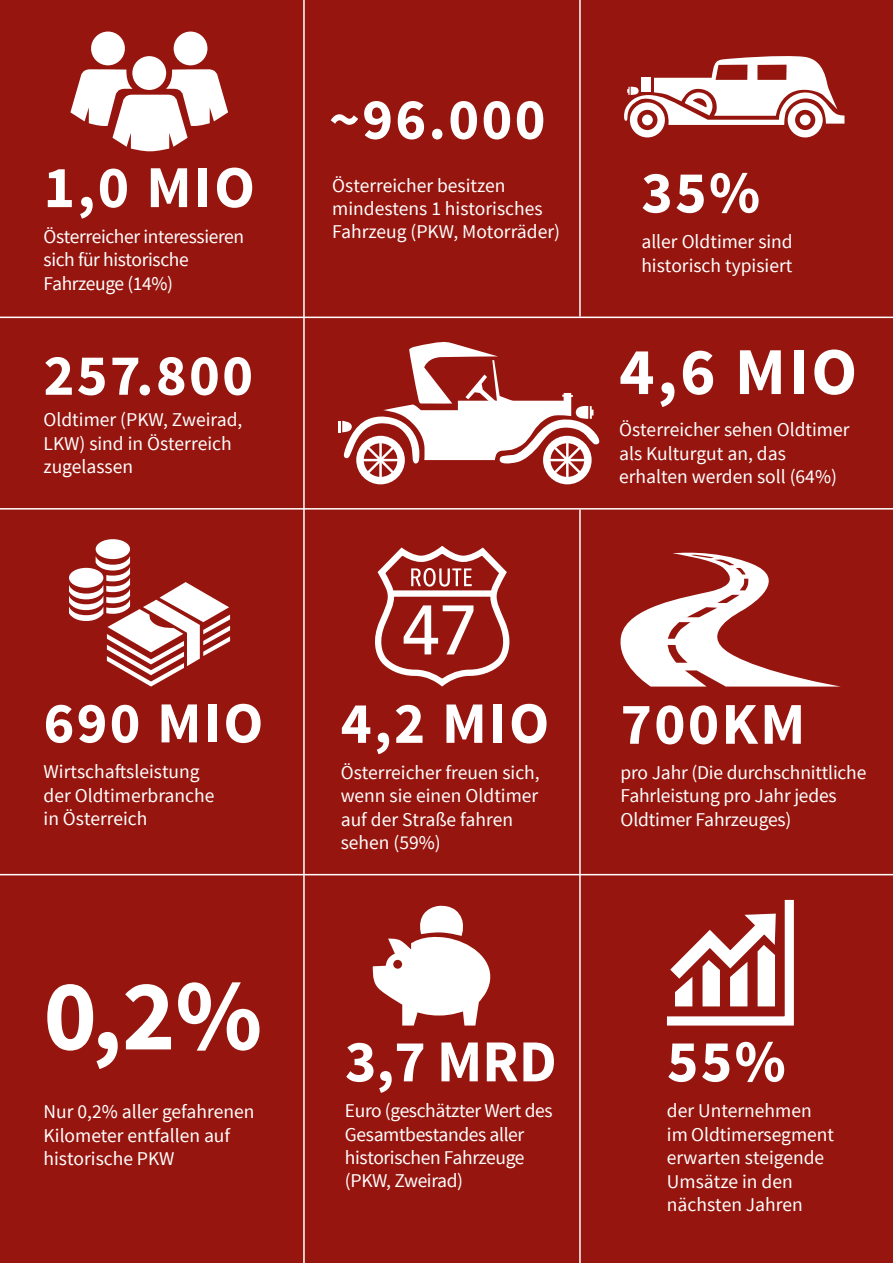
<style>
.page{position:relative;width:893px;height:1263px;background:#96150e}
.page>*{position:absolute;margin:0;border:0;box-sizing:border-box;transform-origin:0 0}
.t1{font:700 100.95px "Source Sans Pro";color:#fff}
.t2{font:500 69.15px "Avenir";color:#fff}
.t3{font:700 67.05px "Source Sans Pro";color:#fff}
.t4{font:700 59.55px "Source Sans Pro";letter-spacing:.04em;color:#fff}
.t5{font:700 59.25px "Source Sans Pro";letter-spacing:.04em;color:#fff}
.t6{font:700 58.8px "Source Sans Pro";color:#fff}
.t7{font:700 58.35px "Source Sans Pro";letter-spacing:.04em;color:#fff}
.t8{font:700 58.2px "Source Sans Pro";letter-spacing:.04em;color:#fff}
.t9{font:19.5px/23.4px "Source Sans Pro";color:#fff}
.t10{font:19.5px/23.4px "Source Sans Pro";letter-spacing:-.02em;color:#fff}
</style>
<div class="page">
<div style="left:788px;top:102px;width:35px;height:35px;border:7px solid #fff;border-radius:50%"></div>
<div style="left:630px;top:102px;width:35px;height:35px;border:7px solid #fff;border-radius:50%"></div>
<svg style="left:624px;top:56px;width:220px;height:69px"></svg>
<div style="left:543px;top:436px;width:49px;height:48px;border:7px solid #fff;border-radius:50%"></div>
<div style="left:356px;top:436px;width:49px;height:48px;border:7px solid #fff;border-radius:50%"></div>
<hr style="left:566px;top:438px;width:3px;height:44px;background:#fff">
<hr style="left:379px;top:438px;width:3px;height:44px;background:#fff">
<svg style="left:338px;top:341px;width:261px;height:138px"></svg>
<svg style="left:373px;top:905px;width:118px;height:120px"></svg>
<svg style="left:375px;top:545px;width:135px;height:142px"></svg>
<div style="left:96px;top:539px;width:34px;height:20px;background:#fff;border-radius:50%"></div>
<svg style="left:69px;top:556px;width:161px;height:130px"></svg>
<svg style="left:620px;top:552px;width:218px;height:134px"></svg>
<div style="left:132px;top:56px;width:34px;height:34px;background:#fff;border-radius:50%"></div>
<div style="left:174px;top:32px;width:33px;height:33px;background:#fff;border-radius:50%"></div>
<div style="left:91px;top:32px;width:34px;height:33px;background:#fff;border-radius:50%"></div>
<svg style="left:70px;top:69px;width:158px;height:82px"></svg>
<hr style="left:0;top:317px;width:893px;height:1px;background:#fff">
<hr style="left:0;top:508px;width:893px;height:2px;background:#fff">
<hr style="left:0;top:874px;width:893px;height:1px;background:#fff">
<hr style="left:303px;top:0;width:2px;height:1263px;background:#fff">
<hr style="left:579px;top:510px;width:2px;height:753px;background:#fff">
<hr style="left:579px;top:0;width:2px;height:317px;background:#fff">
<svg style="left:667px;top:899px;width:127px;height:127px"></svg>
<h3 class="t4" style="left:44px;top:149px;width:213px">1,0 MIO</h3>
<p class="t10" style="left:44px;top:225px;width:202px">Österreicher interessieren sich für historische<br>Fahrzeuge (14%)</p>
<h3 class="t7" style="left:44px;top:338px;width:211px">257.800</h3>
<p class="t9" style="left:44px;top:408px;width:200px">Oldtimer (PKW, Zweirad,<br>LKW) sind in Österreich zugelassen</p>
<h3 class="t8" style="left:44px;top:686px;width:221px">690 MIO</h3>
<p class="t9" style="left:44px;top:760px;width:172px">Wirtschaftsleistung der Oldtimerbranche in Österreich</p>
<h1 class="t1" style="left:44px;top:951px;width:220px">0,2%</h1>
<p class="t9" style="left:44px;top:1100px;width:212px">Nur 0,2% aller gefahrenen<br>Kilometer entfallen auf historische PKW</p>
<h3 class="t7" style="left:329px;top:82px;width:218px">~96.000</h3>
<p class="t9" style="left:332px;top:174px;width:229px">Österreicher besitzen mindestens 1 historisches<br>Fahrzeug (PKW, Motorräder)</p>
<h2 class="t2" style="left:401px;top:570px;width:78px">47</h2>
<h3 class="t6" style="left:341px;top:685px;width:210px">4,2 MIO</h3>
<p class="t9" style="left:341px;top:761px;width:201px">Österreicher freuen sich, wenn sie einen Oldtimer auf der Straße fahren sehen (59%)</p>
<h3 class="t4" style="left:641px;top:154px;width:120px">35%</h3>
<p class="t9" style="left:641px;top:230px;width:153px">aller Oldtimer sind historisch typisiert</p>
<h3 class="t3" style="left:619px;top:329px;width:239px">4,6 MIO</h3>
<p class="t9" style="left:619px;top:418px;width:232px">Österreicher sehen Oldtimer als Kulturgut an, das erhalten werden soll (64%)</p>
<h3 class="t5" style="left:621px;top:686px;width:186px">700KM</h3>
<p class="t9" style="left:621px;top:761px;width:247px">pro Jahr (Die durchschnittliche<br>Fahrleistung pro Jahr jedes<br>Oldtimer Fahrzeuges)</p>
<h3 class="t4" style="left:345px;top:1023px;width:213px">3,7 MRD</h3>
<p class="t10" style="left:345px;top:1099px;width:209px">Euro (geschätzter Wert des<br>Gesamtbestandes aller historischen Fahrzeuge (PKW, Zweirad)</p>
<h3 class="t4" style="left:667px;top:1023px;width:120px">55%</h3>
<p class="t9" style="left:667px;top:1099px;width:169px">der Unternehmen im Oldtimersegment erwarten steigende<br>Umsätze in den nächsten Jahren</p>
</div>
